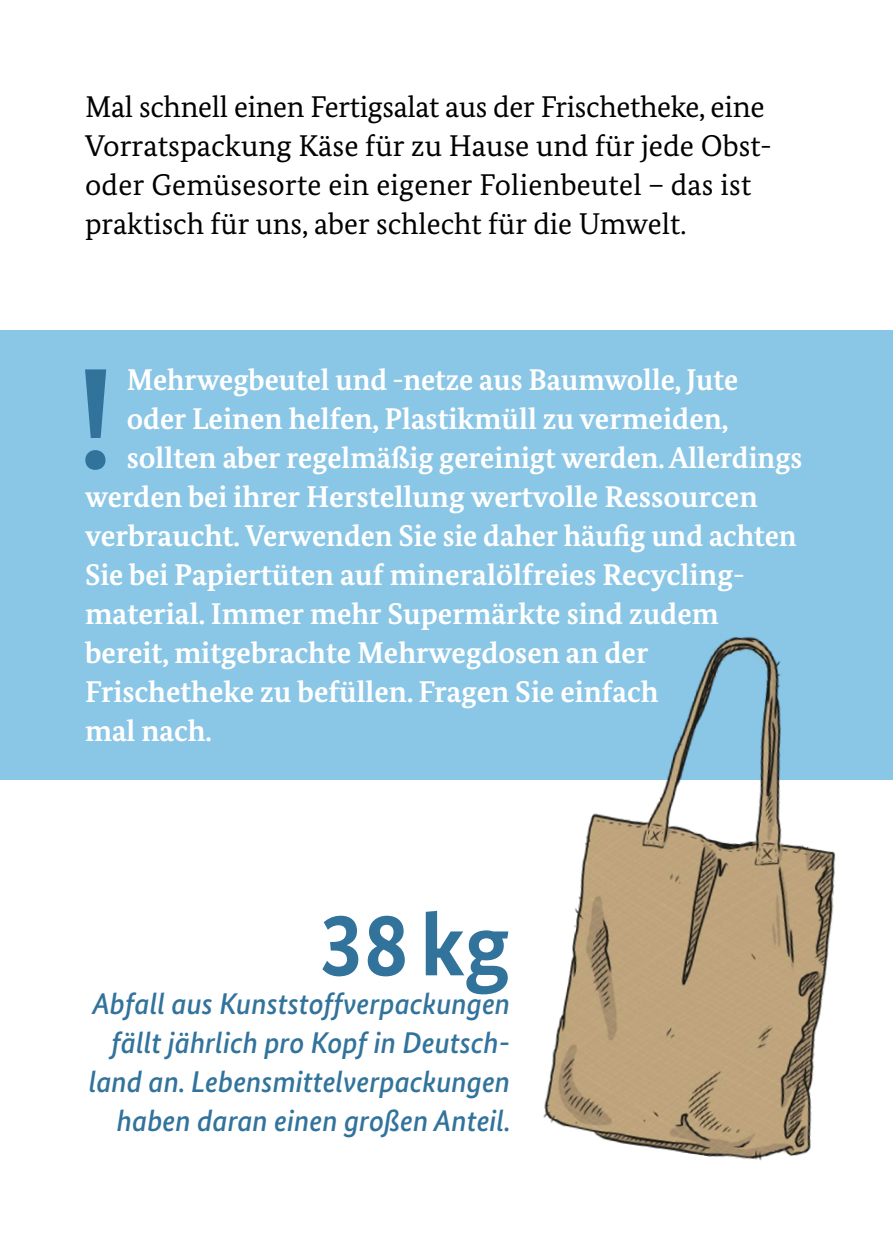
<style>
.page{position:relative;width:893px;height:1259px;background:#fff}
.page>*{position:absolute;margin:0;border:0;box-sizing:border-box;transform-origin:0 0}
.TEXT_TIPP_Text{font:700 143.1px "Bundes Serif";color:#32739c}
.Zahl_Kapitel_Kopie{font:700 90px "Bundes Sans";color:#32739c}
.TEXT_TIPP_Text-2{font:700 30px "Bundes Serif";color:#fff}
.TEXT_Fließtext{font:30px/39px "Bundes Serif";color:#000}
.Zahl_Kapitel_Kopie-2{font:italic 500 30px/39px "Bundes Sans";color:#32739c;text-align:right}
</style>
<div class="page">
<div style="left:0;top:330px;width:893px;height:450px;background:#8ac6e5"></div>
<img style="left:543px;top:637px;width:293px;height:524px">
<p class="TEXT_Fließtext" style="left:85px;top:87px;width:685px">Mal schnell einen Fertigsalat aus der Frischetheke, eine Vorratspackung Käse für zu Hause und für jede Obst&shy;oder Gemüsesorte ein eigener Folienbeutel – das ist praktisch für uns, aber schlecht für die Umwelt.</p>
<p class="TEXT_TIPP_Text" style="left:77px;top:332px;width:40px">!</p>
<p class="TEXT_TIPP_Text-2" style="left:127px;top:361px;width:613px">Mehrwegbeutel und -netze aus Baumwolle, Jute</p>
<p class="TEXT_TIPP_Text-2" style="left:127px;top:400px;width:603px">oder Leinen helfen, Plastikmüll zu vermeiden,</p>
<p class="TEXT_TIPP_Text-2" style="left:127px;top:439px;width:677px">sollten aber regelmäßig gereinigt werden. Allerdings</p>
<p class="TEXT_TIPP_Text-2" style="left:85px;top:478px;width:674px">werden bei ihrer Herstellung wertvolle Ressourcen</p>
<p class="TEXT_TIPP_Text-2" style="left:85px;top:517px;width:713px">verbraucht. Verwenden Sie sie daher häufig und achten</p>
<p class="TEXT_TIPP_Text-2" style="left:85px;top:556px;width:658px">Sie bei Papiertüten auf mineralölfreies Recycling-</p>
<p class="TEXT_TIPP_Text-2" style="left:85px;top:595px;width:635px">material. Immer mehr Supermärkte sind zudem</p>
<p class="TEXT_TIPP_Text-2" style="left:85px;top:634px;width:565px">bereit, mitgebrachte Mehrwegdosen an der</p>
<p class="TEXT_TIPP_Text-2" style="left:85px;top:673px;width:575px">Frischetheke zu befüllen. Fragen Sie einfach</p>
<p class="TEXT_TIPP_Text-2" style="left:85px;top:712px;width:128px">mal nach.</p>
<p class="Zahl_Kapitel_Kopie" style="left:319px;top:889px;width:193px">38kg</p>
<p class="Zahl_Kapitel_Kopie-2" style="left:89px;top:984px;width:424px">Abfall aus Kunststoffverpackungen fällt jährlich pro Kopf in Deutsch&shy;land an. Lebensmittelverpackungen haben daran einen großen Anteil.</p>
</div>
